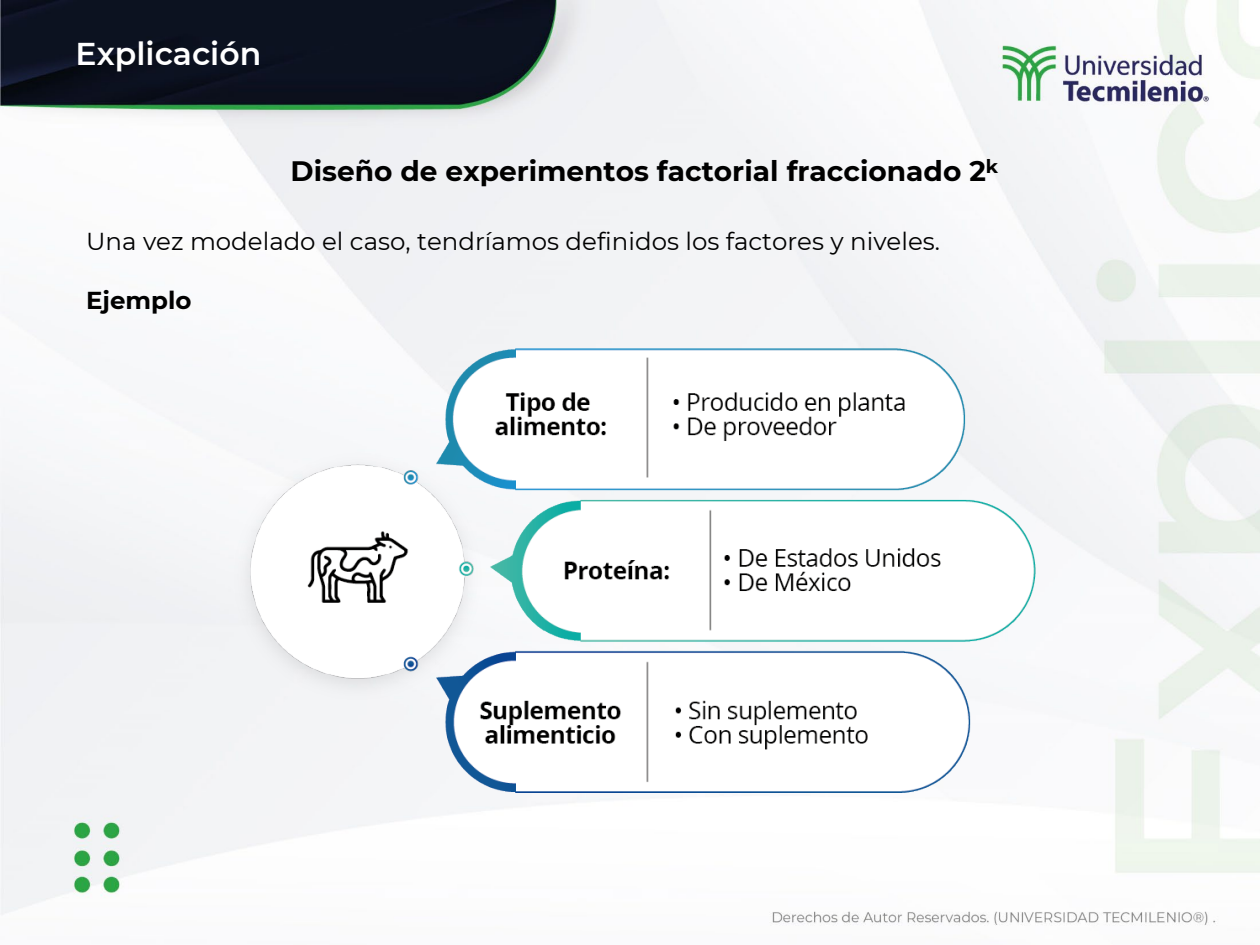
<style>
.page{position:relative;width:1260px;height:945px;background:#fff}
.page>*{position:absolute;margin:0;border:0;box-sizing:border-box;transform-origin:0 0}
.t1{font:600 31.5px "Montserrat";color:#fff}
.t2{font:700 28px "Montserrat";color:#000}
.t3{font:24.5px "Montserrat";color:#000}
.t4{font:700 24.5px "Montserrat";color:#000}
</style>
<div class="page">
<img style="left:0;top:0;width:1260px;height:926px">
<img style="left:225px;top:348px;width:810px;height:445px">
<p class="t1" style="left:76px;top:32px;width:187px">Explicación</p>
<h1 class="t2" style="left:291px;top:151px;width:709px">Diseño de experimentos factorial fraccionado 2<sup>k</sup></h1>
<h1 class="t3" style="left:86px;top:225px;width:855px">Una vez modelado el caso, tendríamos definidos los factores y niveles.</h1>
<h1 class="t4" style="left:86px;top:283px;width:107px">Ejemplo</h1>
</div>
